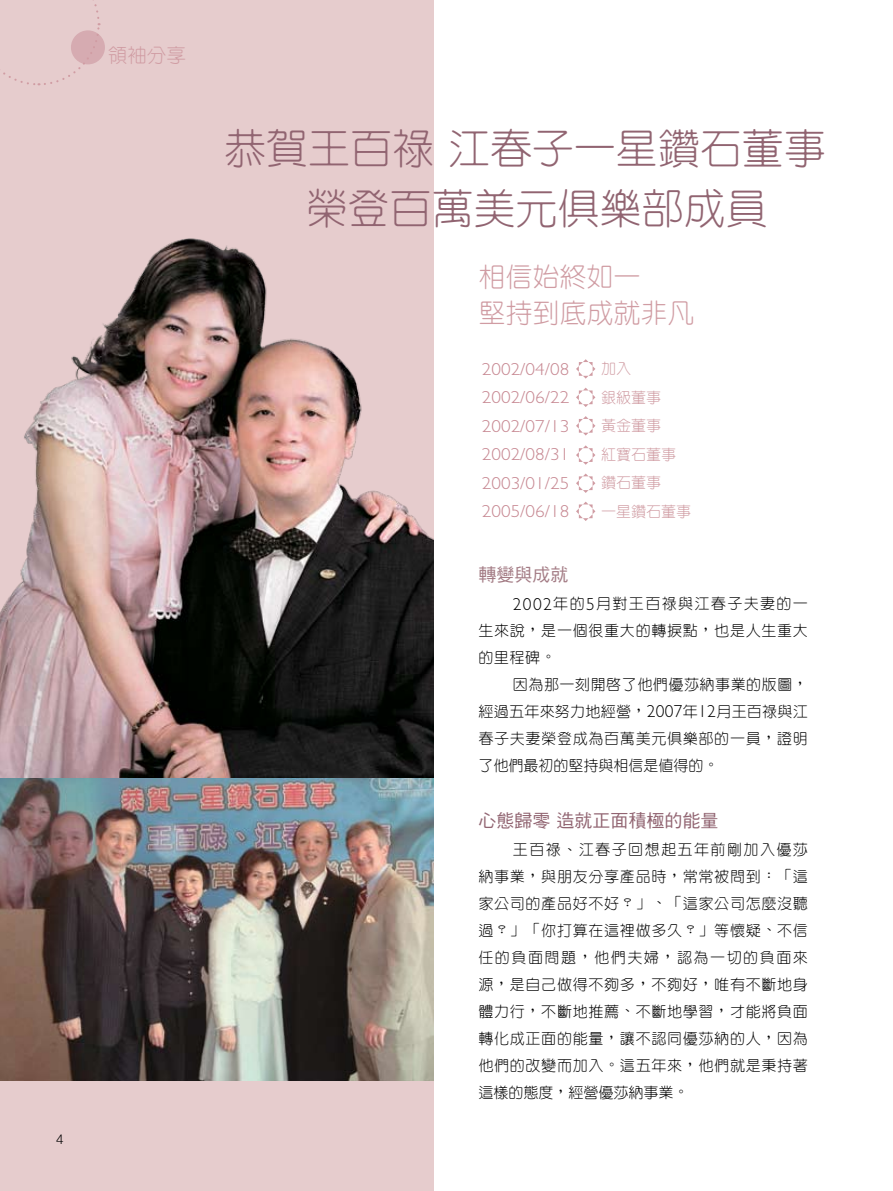
<style>
.page{position:relative;width:893px;height:1191px;background:#fff}
.page>*{position:absolute;margin:0;border:0;box-sizing:border-box;transform-origin:0 0}
.t1{font:300 42px/60px "Han Wang Yen";color:#916471;text-align:center}
.t2{font:300 27px/36px "Han Wang Yen";color:#d09ca3}
.t3{font:300 19.5px "Han Wang Yen";color:#d09ca3}
.t4{font:18px "DF Hei Std W5";color:#916471}
.t5{font:18px "DF Hei Std W5";color:#a37b84}
.t6{font:300 17.4px/28.5px "Gill Sans";color:#c78892;text-align:justify;scale:1.1 1}
.t7{font:300 15px/26.8px "Han Wang Yen";letter-spacing:.05em;color:#000;text-align:justify}
.t8{font:300 15px/28.5px "Han Wang Yen";color:#d09ca3}
.t9{font:300 13.5px "Helvetica Neue";color:#000}
.s1{font-family:"Gill Sans";font-size:17.4px}
</style>
<div class="page">
<div style="left:0;top:0;width:434px;height:1191px;background:#e6cccd"></div>
<img style="left:0;top:238px;width:434px;height:842px">
<div style="left:71px;top:30px;width:34px;height:34px;background:#d6abb1;border-radius:50%"></div>
<svg style="left:3px;top:0;width:98px;height:86px"></svg>
<svg style="left:576px;top:359px;width:19px;height:19px"></svg>
<svg style="left:576px;top:387px;width:19px;height:20px"></svg>
<svg style="left:576px;top:416px;width:19px;height:19px"></svg>
<svg style="left:576px;top:445px;width:19px;height:20px"></svg>
<svg style="left:576px;top:473px;width:19px;height:20px"></svg>
<svg style="left:576px;top:501px;width:19px;height:20px"></svg>
<p class="t9" style="left:56px;top:1131px;width:9px">4</p>
<h3 class="t3" style="left:108px;top:45px;width:79px">領袖分享</h3>
<h1 class="t1" style="left:224px;top:119px;width:603px">恭賀王百祿江春子一星鑽石董事榮登百萬美元俱樂部成員</h1>
<h2 class="t2" style="left:478px;top:259px;width:217px">相信始終如一<br>堅持到底成就非凡</h2>
<p class="t6" style="left:482px;top:354px;width:81px">2002/04/08<br>2002/06/22<br>2002/07/13<br>2002/08/31<br>2003/01/25<br>2005/06/18</p>
<p class="t8" style="left:601px;top:354px;width:91px">加入<br>銀級董事<br>黃金董事<br>紅寶石董事鑽石董事<br>一星鑽石董事</p>
<p class="t5" style="left:478px;top:565px;width:91px">轉變與成就</p>
<p class="t7" style="left:478px;top:590px;width:331px;text-indent:34px"><span class="s1">2002</span>年的<span class="s1">5</span>月對王百祿與江春子夫妻的一生來說，是一個很重大的轉捩點，也是人生重大的里程碑。</p>
<p class="t7" style="left:478px;top:670px;width:331px;text-indent:34px">因為那一刻開啟了他們優莎納事業的版圖，經過五年來努力地經營，<span class="s1">2007</span>年<span class="s1">12</span>月王百祿與江春子夫妻榮登成為百萬美元俱樂部的一員，證明了他們最初的堅持與相信是值得的。</p>
<p class="t4" style="left:478px;top:811px;width:241px">心態歸零 造就正面積極的能量</p>
<p class="t7" style="left:478px;top:836px;width:331px;text-indent:34px">王百祿、江春子回想起五年前剛加入優莎納事業，與朋友分享產品時，常常被問到：「這家公司的產品好不好？」、「這家公司怎麼沒聽過？」「你打算在這裡做多久？」等懷疑、不信任的負面問題，他們夫婦，認為一切的負面來源，是自己做得不夠多，不夠好，唯有不斷地身體力行，不斷地推薦、不斷地學習，才能將負面轉化成正面的能量，讓不認同優莎納的人，因為他們的改變而加入。這五年來，他們就是秉持著這樣的態度，經營優莎納事業。</p>
</div>
